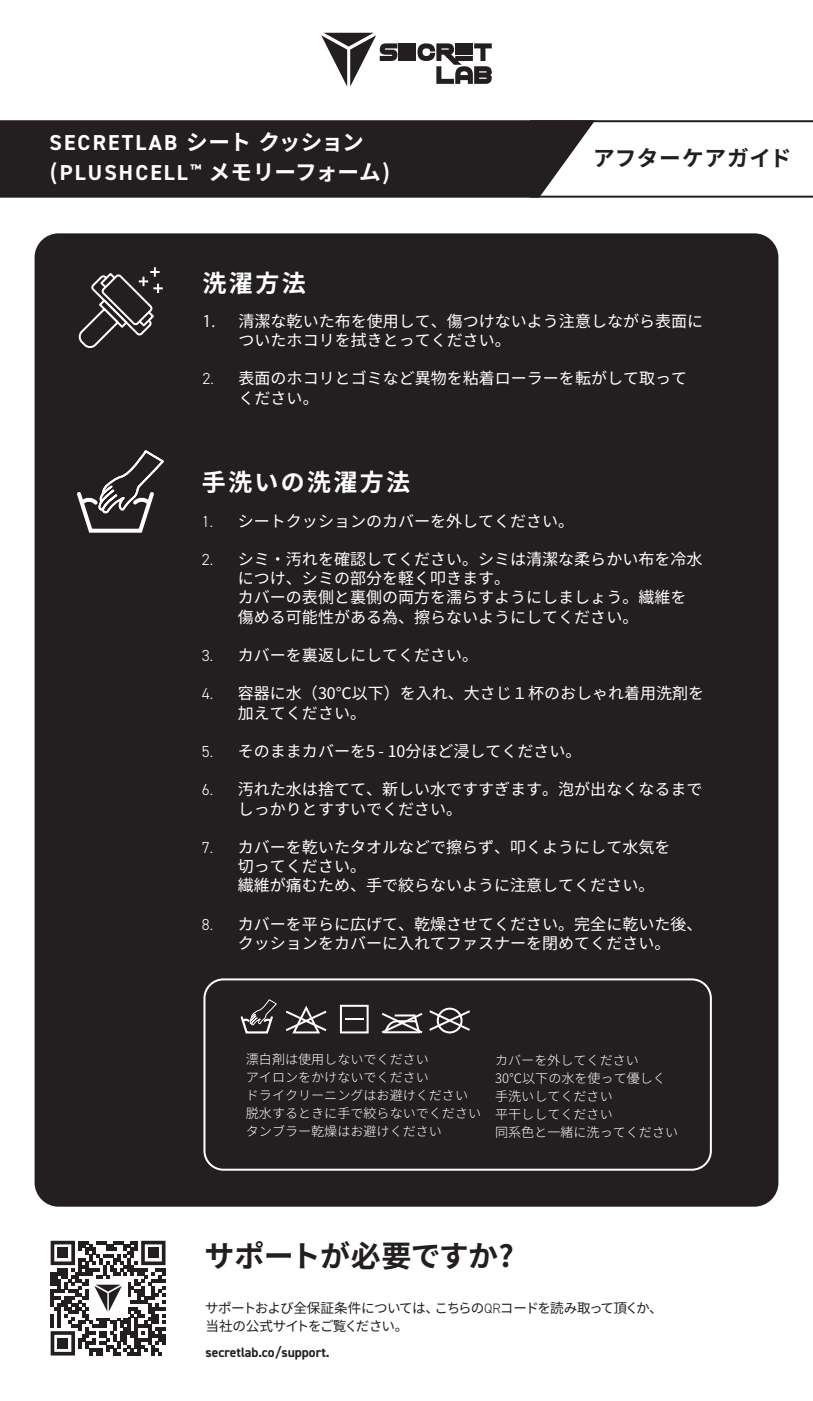
<style>
.page{position:relative;width:813px;height:1401px;background:#fff}
.page>*{position:absolute;margin:0;border:0;box-sizing:border-box;transform-origin:0 0}
.t1{font:700 30px "Noto Sans CJ Kjp";letter-spacing:-.025em;color:#231f20}
.t2{font:700 24px "Noto Sans CJ Kjp";letter-spacing:.1em;color:#fff}
.t3{font:700 21.6px "Noto Sans CJ Kjp";letter-spacing:.005em;color:#fff}
.t4{font:700 21.6px "DIN2014";letter-spacing:.1em;color:#fff}
.t5{font:700 21.6px "Noto Sans CJ Kjp";letter-spacing:.03em;color:#231f20}
.t6{font:16px/19.2px "Noto Sans CJ Kjp";color:#fff}
.t7{font:13.6px/18px "Noto Sans CJ Kjp";letter-spacing:-.065em;color:#231f20}
.t8{font:700 13.6px "DIN2014";color:#231f20}
.t9{font:300 13px/18px "Noto Sans CJ Kjp";color:#fff}
.s1{font-family:"Noto Sans CJ Kjp"}
.s2{font-family:"DIN2014"}
.s3{font-family:"Koz Go Pr 6 N"}
.s4{font-family:"DIN2014";font-weight:300}
</style>
<div class="page">
<svg style="left:0;top:120px;width:594px;height:78px;background:#2f2b2c"></svg>
<svg style="left:321px;top:33px;width:76px;height:54px"></svg>
<div style="left:398px;top:56px;width:18px;height:5px;background:#231f20"></div>
<div style="left:398px;top:50px;width:18px;height:5px;background:#231f20"></div>
<div style="left:398px;top:43px;width:18px;height:5px;background:#231f20"></div>
<svg style="left:417px;top:43px;width:74px;height:41px"></svg>
<svg style="left:51px;top:1241px;width:114px;height:114px"></svg>
<hr style="left:529px;top:196px;width:283px;height:2px;background:#231f20">
<hr style="left:529px;top:120px;width:283px;height:2px;background:#231f20">
<div style="left:35px;top:233px;width:742px;height:974px;background:#231f20;border-radius:24px"></div>
<svg style="left:78px;top:267px;width:85px;height:81px"></svg>
<svg style="left:77px;top:451px;width:87px;height:82px"></svg>
<div style="left:203px;top:978px;width:508px;height:193px;border:2px solid #fff;border-radius:19px"></div>
<svg style="left:285px;top:1005px;width:42px;height:29px"></svg>
<div style="left:340px;top:1005px;width:28px;height:28px;border:2px solid #fff"></div>
<svg style="left:345px;top:1018px;width:18px;height:2px"></svg>
<svg style="left:381px;top:1009px;width:89px;height:25px"></svg>
<div style="left:436px;top:1008px;width:26px;height:25px;border:2px solid #fff;border-radius:50%"></div>
<svg style="left:240px;top:999px;width:37px;height:35px"></svg>
<h3 class="t4" style="left:49px;top:129px;width:315px">SECRETLAB <span class="s1">シート クッション</span></h3>
<h3 class="t3" style="left:49px;top:160px;width:342px">(<span class="s2">PLUSHCELL</span><sup>™</sup> メモリーフォーム)</h3>
<h3 class="t5" style="left:593px;top:146px;width:200px">アフターケアガイド</h3>
<h2 class="t2" style="left:202px;top:270px;width:105px">洗濯方法</h2>
<p class="t6" style="left:238px;top:312px;width:466px;text-indent:-36px"><span class="s3">1.</span> 清潔な乾いた布を使用して、傷つけないよう注意しながら表面についたホコリを拭きとってください。</p>
<p class="t6" style="left:238px;top:369px;width:450px;text-indent:-36px"><span class="s4">2.</span> 表面のホコリとゴミなど異物を粘着ローラーを転がして取ってください。</p>
<h2 class="t2" style="left:202px;top:469px;width:210px">手洗いの洗濯方法</h2>
<p class="t6" style="left:202px;top:511px;width:373px"><span class="s4">1.</span> シートクッションのカバーを外してください。</p>
<p class="t6" style="left:238px;top:550px;width:465px;text-indent:-36px"><span class="s4">2.</span> シミ・汚れを確認してください。シミは清潔な柔らかい布を冷水につけ、シミの部分を軽く叩きます。<br>カバーの表側と裏側の両方を濡らすようにしましょう。繊維を傷める可能性がある為、擦らないようにしてください。</p>
<p class="t6" style="left:202px;top:646px;width:277px"><span class="s4">3.</span> カバーを裏返しにしてください。</p>
<p class="t6" style="left:238px;top:684px;width:467px;text-indent:-36px"><span class="s4">4.</span> 容器に水（30℃以下）を入れ、大さじ１杯のおしゃれ着用洗剤を加えてください。</p>
<p class="t6" style="left:202px;top:742px;width:381px"><span class="s4">5.</span> そのままカバーを5 - 10分ほど浸してください。</p>
<p class="t6" style="left:238px;top:780px;width:465px;text-indent:-36px"><span class="s4">6.</span> 汚れた水は捨てて、新しい水ですすぎます。泡が出なくなるまでしっかりとすすいでください。</p>
<p class="t6" style="left:238px;top:838px;width:433px;text-indent:-36px"><span class="s4">7.</span> カバーを乾いたタオルなどで擦らず、叩くようにして水気を切ってください。<br>繊維が痛むため、手で絞らないように注意してください。</p>
<p class="t6" style="left:202px;top:915px;width:501px;text-align:center"><span class="s4">8.</span> カバーを平らに広げて、乾燥させてください。完全に乾いた後、クッションをカバーに入れてファスナーを閉めてください。</p>
<p class="t9" style="left:246px;top:1050px;width:237px">漂白剤は使用しないでください<br>アイロンをかけないでください<br>ドライクリーニングはお避けください脱水するときに手で絞らないでくださいタンブラー乾燥はお避けください</p>
<p class="t9" style="left:495px;top:1051px;width:184px">カバーを外してください<br>30℃以下の水を使って優しく手洗いしてください<br>平干ししてください<br>同系色と一緒に洗ってください</p>
<h1 class="t1" style="left:204px;top:1239px;width:311px">サポートが必要ですか?</h1>
<p class="t7" style="left:205px;top:1299px;width:459px">サポートおよび全保証条件については、こちらの<span class="s4">QR</span>コードを読み取って頂くか、当社の公式サイトをご覧ください。</p>
<p class="t8" style="left:205px;top:1343px;width:126px">secretlab.co/support.</p>
</div>
